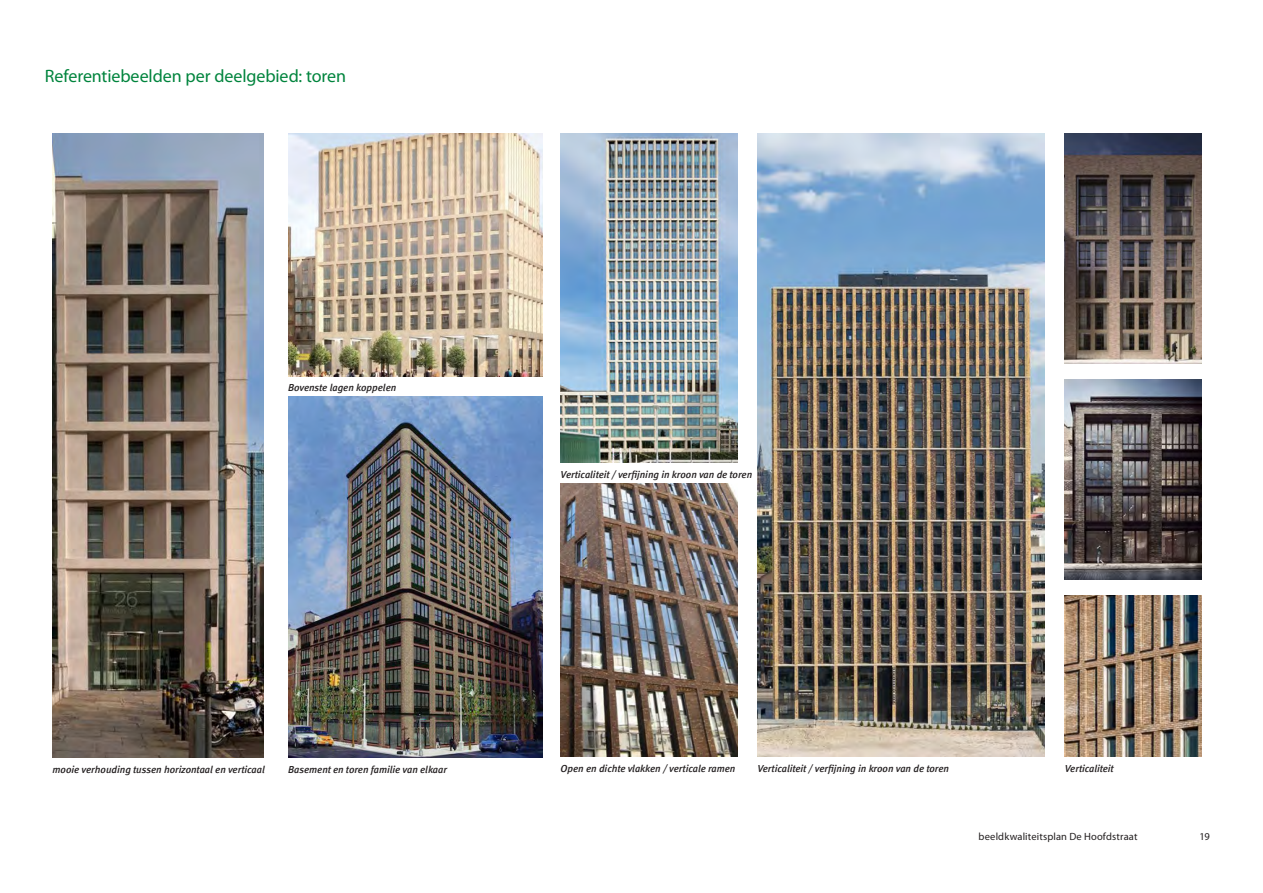
<style>
.page{position:relative;width:1263px;height:893px;background:#fff}
.page>*{position:absolute;margin:0;border:0;box-sizing:border-box;transform-origin:0 0}
._03_Tussenkop{font:18px "Myriad Pro";letter-spacing:-.005em;color:#00843d}
.t1{font:10.5px "Myriad Pro";letter-spacing:.015em;color:#231f20}
.t2{font:italic 10.2px "Meta Medium LF";color:#231f20}
</style>
<div class="page">
<img style="left:288px;top:134px;width:254px;height:243px">
<img style="left:53px;top:134px;width:211px;height:623px">
<img style="left:288px;top:397px;width:254px;height:360px">
<img style="left:561px;top:483px;width:176px;height:274px">
<img style="left:561px;top:133px;width:176px;height:329px">
<img style="left:1065px;top:595px;width:136px;height:162px">
<img style="left:1065px;top:379px;width:136px;height:200px">
<img style="left:1065px;top:133px;width:136px;height:230px">
<img style="left:757px;top:133px;width:288px;height:624px">
<p class="_03_Tussenkop" style="left:45px;top:64px;width:303px">Referentiebeelden per deelgebied: toren</p>
<p class="t2" style="left:288px;top:381px;width:110px">Bovenste lagen koppelen</p>
<p class="t2" style="left:561px;top:468px;width:193px">Verticaliteit / verfijning in kroon van de toren</p>
<p class="t2" style="left:52px;top:762px;width:214px">mooie verhouding tussen horizontaal en verticaal</p>
<p class="t2" style="left:288px;top:762px;width:160px">Basement en toren familie van elkaar</p>
<p class="t2" style="left:561px;top:762px;width:176px">Open en dichte vlakken / verticale ramen</p>
<p class="t2" style="left:757px;top:762px;width:193px">Verticaliteit / verfijning in kroon van de toren</p>
<p class="t2" style="left:1065px;top:762px;width:50px">Verticaliteit</p>
<p class="t1" style="left:978px;top:830px;width:160px">beeldkwaliteitsplan De Hoofdstraat</p>
<p class="t1" style="left:1199px;top:830px;width:12px">19</p>
</div>
